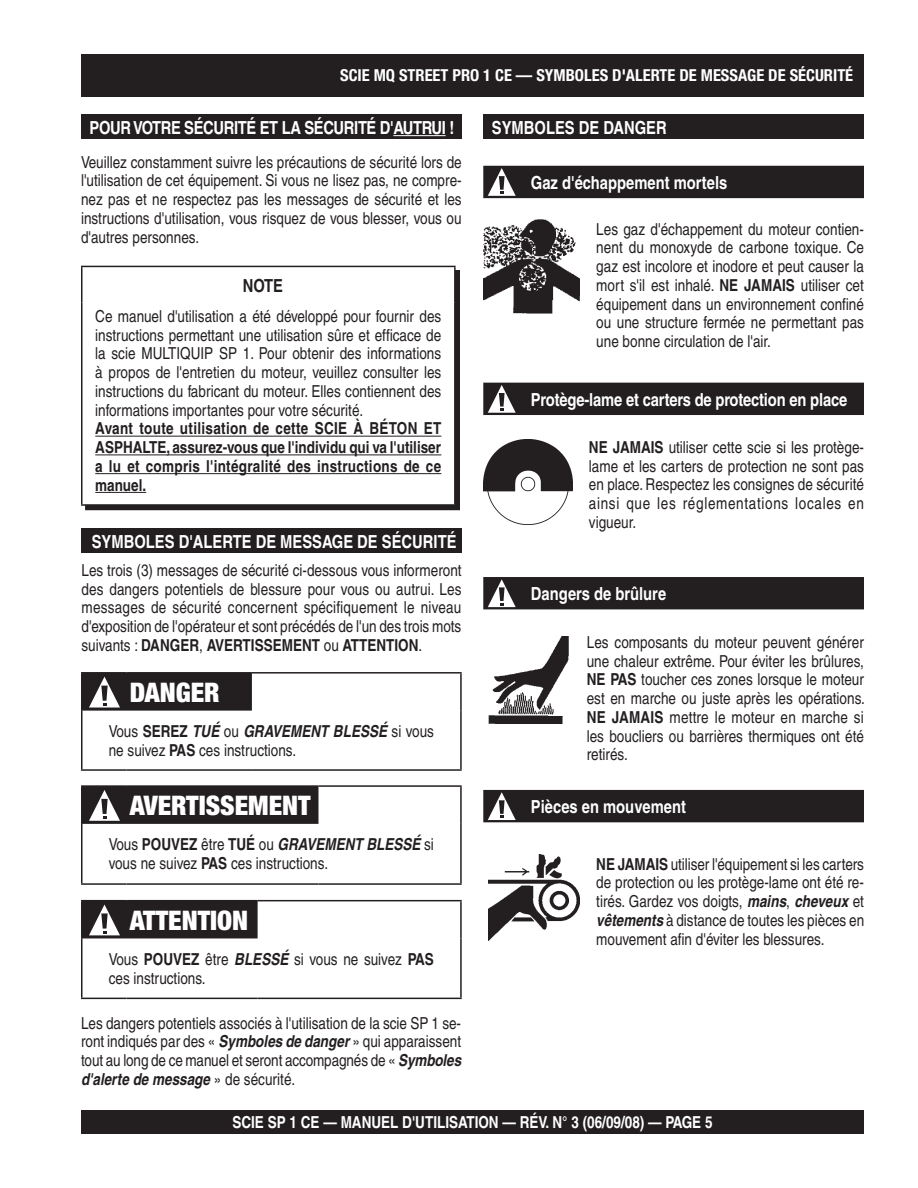
<style>
.page{position:relative;width:918px;height:1188px;background:#fff}
.page>*{position:absolute;margin:0;border:0;box-sizing:border-box;transform-origin:0 0}
.t1{font:900 condensed 27px "Helvetica Neue LT Pro";color:#fff}
.t2{font:700 condensed 18px "Helvetica";color:#fff}
.t3{font:700 condensed 18px "Helvetica";letter-spacing:-.02em;color:#fff}
.t4{font:700 condensed 18px "Helvetica";color:#231f20}
.t5{font:condensed 16.5px/18.8px "Helvetica";color:#231f20;text-align:justify}
.t6{font:700 condensed 16.5px/18.8px "Helvetica";letter-spacing:.015em;color:#231f20;text-align:justify}
.t7{font:700 condensed 16.5px "Helvetica Neue LT Pro";color:#fff}
.t8{font:700 condensed 16.5px "Helvetica";color:#fff}
.s1{font-weight:700}
.s2{font-weight:700;font-style:italic}
</style>
<div class="page">
<div style="left:81px;top:1110px;width:783px;height:24px;background:#231f20"></div>
<div style="left:81px;top:54px;width:783px;height:42px;background:#231f20"></div>
<img style="left:489px;top:636px;width:80px;height:88px">
<img style="left:489px;top:854px;width:90px;height:87px">
<img style="left:483px;top:439px;width:89px;height:85px">
<img style="left:483px;top:220px;width:97px;height:93px">
<div style="left:85px;top:270px;width:375px;height:240px;background:#231f20"></div>
<div style="left:82px;top:267px;width:372px;height:237px;background:#fff"></div>
<hr style="left:81px;top:302px;width:1px;height:202px;background:#231f20">
<hr style="left:81px;top:504px;width:375px;height:2px;background:#231f20">
<hr style="left:81px;top:266px;width:375px;height:1px;background:#231f20">
<hr style="left:81px;top:267px;width:1px;height:35px;background:#231f20">
<hr style="left:454px;top:267px;width:2px;height:35px;background:#231f20">
<hr style="left:95px;top:436px;width:346px;height:1px;background:#231f20">
<hr style="left:95px;top:454px;width:346px;height:1px;background:#231f20">
<hr style="left:95px;top:473px;width:346px;height:1px;background:#231f20">
<hr style="left:95px;top:492px;width:51px;height:1px;background:#231f20">
<hr style="left:81px;top:900px;width:45px;height:1px;background:#231f20">
<hr style="left:81px;top:901px;width:1px;height:37px;background:#231f20">
<hr style="left:126px;top:900px;width:132px;height:1px;background:#231f20">
<hr style="left:258px;top:900px;width:204px;height:1px;background:#231f20">
<hr style="left:460px;top:901px;width:2px;height:37px;background:#231f20">
<hr style="left:81px;top:938px;width:1px;height:60px;background:#231f20">
<hr style="left:460px;top:938px;width:2px;height:60px;background:#231f20">
<hr style="left:81px;top:998px;width:45px;height:1px;background:#231f20">
<hr style="left:126px;top:998px;width:132px;height:1px;background:#231f20">
<hr style="left:258px;top:998px;width:204px;height:1px;background:#231f20">
<svg style="left:82px;top:901px;width:176px;height:37px;background:#302c2d"></svg>
<hr style="left:81px;top:785px;width:45px;height:2px;background:#231f20">
<hr style="left:81px;top:787px;width:1px;height:37px;background:#231f20">
<hr style="left:126px;top:785px;width:192px;height:2px;background:#231f20">
<hr style="left:318px;top:785px;width:144px;height:2px;background:#231f20">
<hr style="left:460px;top:787px;width:2px;height:37px;background:#231f20">
<hr style="left:81px;top:824px;width:1px;height:59px;background:#231f20">
<hr style="left:460px;top:824px;width:2px;height:59px;background:#231f20">
<hr style="left:81px;top:883px;width:45px;height:2px;background:#231f20">
<hr style="left:126px;top:883px;width:192px;height:2px;background:#231f20">
<hr style="left:318px;top:883px;width:144px;height:2px;background:#231f20">
<svg style="left:82px;top:787px;width:236px;height:37px;background:#2d292a"></svg>
<hr style="left:81px;top:672px;width:45px;height:2px;background:#231f20">
<hr style="left:81px;top:674px;width:1px;height:37px;background:#231f20">
<hr style="left:126px;top:672px;width:126px;height:2px;background:#231f20">
<hr style="left:252px;top:672px;width:210px;height:2px;background:#231f20">
<hr style="left:460px;top:674px;width:2px;height:37px;background:#231f20">
<hr style="left:81px;top:711px;width:1px;height:58px;background:#231f20">
<hr style="left:460px;top:711px;width:2px;height:58px;background:#231f20">
<hr style="left:81px;top:769px;width:45px;height:2px;background:#231f20">
<hr style="left:126px;top:769px;width:126px;height:2px;background:#231f20">
<hr style="left:252px;top:769px;width:210px;height:2px;background:#231f20">
<svg style="left:82px;top:674px;width:170px;height:37px;background:#332f30"></svg>
<div style="left:81px;top:528px;width:381px;height:25px;background:#231f20"></div>
<div style="left:81px;top:114px;width:381px;height:25px;background:#231f20"></div>
<hr style="left:393px;top:135px;width:53px;height:1px;background:#fff">
<div style="left:483px;top:114px;width:381px;height:25px;background:#231f20"></div>
<div style="left:483px;top:166px;width:381px;height:32px;background:#231f20"></div>
<div style="left:483px;top:383px;width:381px;height:32px;background:#231f20"></div>
<div style="left:483px;top:577px;width:381px;height:32px;background:#231f20"></div>
<div style="left:483px;top:790px;width:381px;height:32px;background:#231f20"></div>
<p class="t7" style="left:340px;top:65px;width:515px">SCIE MQ STREET PRO 1 CE — SYMBOLES D'ALERTE DE MESSAGE DE SÉCURITÉ</p>
<p class="t3" style="left:90px;top:117px;width:366px">POUR VOTRE SÉCURITÉ ET LA SÉCURITÉ D'AUTRUI !</p>
<p class="t2" style="left:492px;top:117px;width:176px">SYMBOLES DE DANGER</p>
<p class="t5" style="left:81px;top:152px;width:382px">Veuillez constamment suivre les précautions de sécurité lors de l'utilisation de cet équipement. Si vous ne lisez pas, ne compre&shy;nez pas et ne respectez pas les messages de sécurité et les instructions d'utilisation, vous risquez de vous blesser, vous ou d'autres personnes.</p>
<p class="t4" style="left:243px;top:274px;width:42px">NOTE</p>
<p class="t5" style="left:95px;top:307px;width:348px">Ce manuel d'utilisation a été développé pour fournir des instructions permettant une utilisation sûre et efficace de la scie MULTIQUIP SP 1. Pour obtenir des informations à propos de l'entretien du moteur, veuillez consulter les instructions du fabricant du moteur. Elles contiennent des informations importantes pour votre sécurité.</p>
<p class="t6" style="left:95px;top:419px;width:348px">Avant toute utilisation de cette SCIE À BÉTON ET ASPHALTE, assurez-vous que l'individu qui va l'utiliser a lu et compris l'intégralité des instructions de ce manuel.</p>
<p class="t2" style="left:92px;top:530px;width:366px">SYMBOLES D'ALERTE DE MESSAGE DE SÉCURITÉ</p>
<p class="t5" style="left:82px;top:561px;width:382px">Les trois (3) messages de sécurité ci-dessous vous informeront des dangers potentiels de blessure pour vous ou autrui. Les messages de sécurité concernent spécifiquement le niveau d'exposition de l'opérateur et sont précédés de l'un des trois mots suivants : <span class="s1">DANGER</span>, <span class="s1">AVERTISSEMENT</span> ou <span class="s1">ATTENTION</span>.</p>
<h1 class="t1" style="left:130px;top:675px;width:92px">DANGER</h1>
<p class="t5" style="left:109px;top:722px;width:327px">Vous <span class="s1">SEREZ</span> <span class="s2">TUÉ</span> ou <span class="s2">GRAVEMENT blessé</span> si vous ne suivez <span class="s1">PAS</span> ces instructions.</p>
<h1 class="t1" style="left:130px;top:789px;width:182px">AVERTISSEMENT</h1>
<p class="t5" style="left:109px;top:835px;width:327px">Vous <span class="s1">POUVEZ</span> être <span class="s1">TUÉ</span> ou <span class="s2">GRAVEMENT blessé</span> si vous ne suivez <span class="s1">PAS</span> ces instructions.</p>
<h1 class="t1" style="left:130px;top:903px;width:120px">ATTENTION</h1>
<p class="t5" style="left:109px;top:950px;width:327px">Vous <span class="s1">POUVEZ</span> être <span class="s2">blessé</span> si vous ne suivez <span class="s1">PAS </span>ces instructions.</p>
<p class="t5" style="left:81px;top:1013px;width:382px">Les dangers potentiels associés à l'utilisation de la scie SP 1 se&shy;ront indiqués par des « <span class="s2">Symboles de danger</span> » qui apparaissent tout au long de ce manuel et seront accompagnés de « <span class="s2">Symboles d'alerte de message</span> » de sécurité.</p>
<p class="t2" style="left:531px;top:172px;width:198px">Gaz d'échappement mortels</p>
<p class="t5" style="left:596px;top:219px;width:269px">Les gaz d'échappement du moteur contien&shy;nent du monoxyde de carbone toxique. Ce gaz est incolore et inodore et peut causer la mort s'il est inhalé. <span class="s1">NE JAMAIS</span> utiliser cet équipement dans un environnement confiné ou une structure fermée ne permettant pas une bonne circulation de l'air.</p>
<p class="t2" style="left:531px;top:388px;width:318px">Protège-lame et carters de protection en place</p>
<p class="t5" style="left:589px;top:438px;width:277px"><span class="s1">NE JAMAIS</span> utiliser cette scie si les protège&shy;lame et les carters de protection ne sont pas en place. Respectez les consignes de sécurité ainsi que les réglementations locales en vigueur.</p>
<p class="t2" style="left:531px;top:583px;width:137px">Dangers de brûlure</p>
<p class="t5" style="left:587px;top:633px;width:280px">Les composants du moteur peuvent générer une chaleur extrême. Pour éviter les brûlures, <span class="s1">NE PAS</span> toucher ces zones lorsque le moteur est en marche ou juste après les opérations.<br><span class="s1">NE JAMAIS</span> mettre le moteur en marche si les boucliers ou barrières thermiques ont été retirés.</p>
<p class="t2" style="left:531px;top:796px;width:157px">Pièces en mouvement</p>
<p class="t5" style="left:596px;top:854px;width:269px"><span class="s1">NE JAMAIS</span> utiliser l'équipement si les carters de protection ou les protège-lame ont été re&shy;tirés. Gardez vos doigts, <span class="s2">mains</span>, <span class="s2">cheveux</span> et <span class="s2">vêtements</span> à distance de toutes les pièces en mouvement afin d'éviter les blessures.</p>
<p class="t8" style="left:232px;top:1112px;width:482px">SCIE SP 1 CE — MANUEL D'UTILISATION — RÉV. N° 3 (06/09/08) — PAGE 5</p>
</div>
